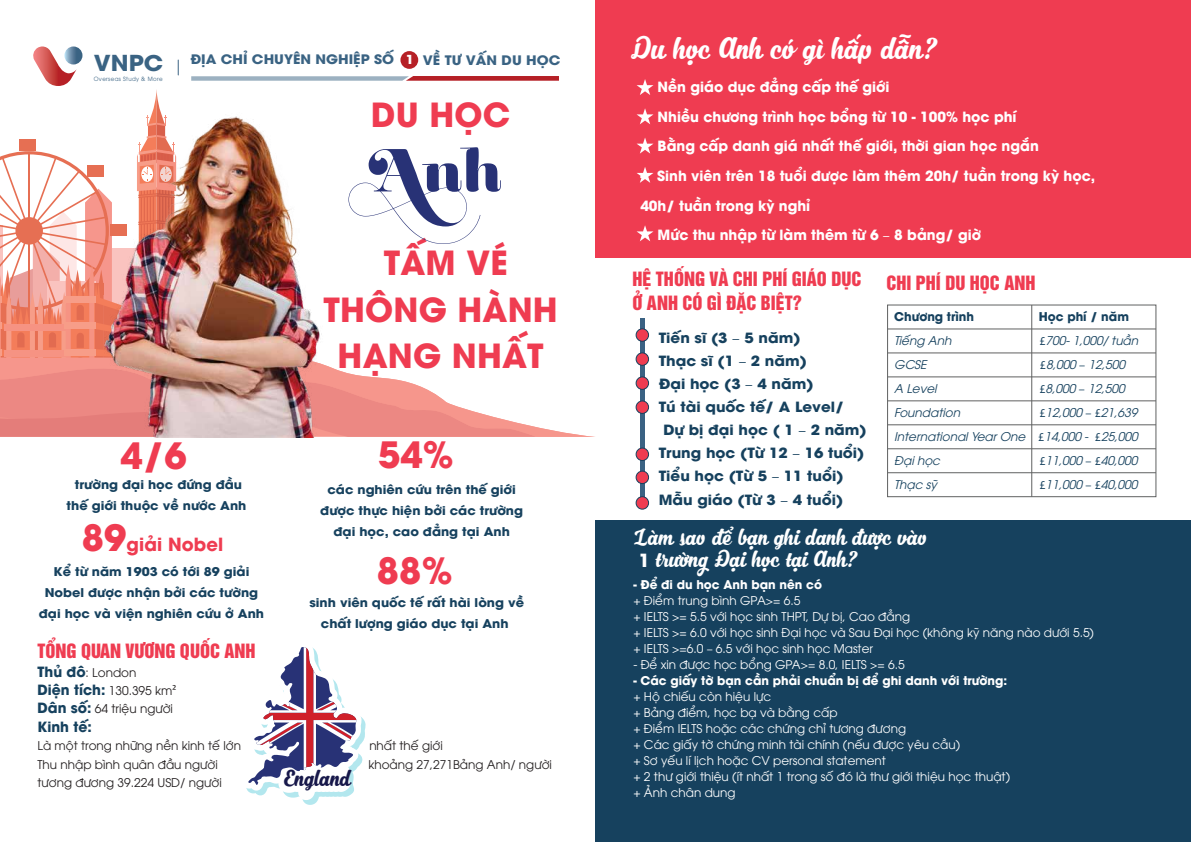
<style>
.page{position:relative;width:1191px;height:842px;background:#fff}
.page>*{position:absolute;margin:0;border:0;box-sizing:border-box;transform-origin:0 0}
.t1{font:60px "UVF Reina 12 Pro";color:#283276}
.t2{font:700 36px "UTM Avo";color:#ef3c51}
.t3{font:700 33px/46px "UTM Avo";letter-spacing:.005em;color:#ef3c51;text-align:center}
.t4{font:24px "i Ciel Nabila";color:#fff}
.t5{font:700 21.8px "UTM Avo";color:#3a6383;scale:1.08 1}
.t6{font:18px/24px "UTM Helvet Ins";color:#ef3c51}
.t7{font:18px/22px "i Ciel Nabila";color:#fff}
.t8{font:700 18px "UTM Avo";letter-spacing:.005em;color:#ef3c51}
.t9{font:17.9px "i Ciel Nabila";color:#17184a}
.t10{font:700 14px/29.6px "UTM Avo";color:#fff}
.t11{font:700 14px "UTM Avo";color:#16415e;scale:1.08 1}
.t12{font:700 14px "UTM Avo";color:#16415e}
.t13{font:700 13px "UTM Avo";color:#3a6383;scale:1.08 1}
.t14{font:12px/16px "UTM Avo";color:#fff}
.t15{font:700 12px/21px "UTM Avo";color:#16415e;text-align:center;scale:1.08 1}
.t16{font:italic 12px/24px "UTM Avo";color:#16415e;text-align:justify}
.t17{font:12px "UTM Avo";color:#231f20}
.t18{font:700 12px "UTM Avo";color:#fff}
.t19{font:700 12px "UTM Avo";color:#16415e}
.t20{font:5.8px "UTM Avo";letter-spacing:.06em;color:#3a6383;scale:.95 1}
.s1{font-size:21.5px}
.s2{font-size:12.3px;color:#fff}
.s3{font-size:36px}
.s4{font-weight:700;font-size:14px;color:#16415e}
.s5{font-weight:400;font-size:12px;color:#231f20}
.s6{font-family:"Myriad Pro";font-weight:400;font-size:12px;color:#231f20}
.s7{font-family:"Myriad Pro";font-weight:400}
.s8{font-family:"Myriad Pro";font-style:normal}
.s9{font-family:"UTM Avo";font-weight:700}
.s10{font-family:"Myriad Pro"}
</style>
<div class="page">
<svg style="left:33px;top:46px;width:526px;height:55px"></svg>
<svg style="left:476px;top:412px;width:119px;height:25px"></svg>
<img style="left:0;top:101px;width:476px;height:337px">
<svg style="left:246px;top:647px;width:119px;height:158px"></svg>
<div style="left:595px;top:0;width:596px;height:258px;background:#ef3c51"></div>
<svg style="left:636px;top:79px;width:17px;height:16px"></svg>
<svg style="left:636px;top:108px;width:17px;height:16px"></svg>
<svg style="left:636px;top:138px;width:17px;height:16px"></svg>
<svg style="left:637px;top:167px;width:16px;height:16px"></svg>
<svg style="left:636px;top:225px;width:17px;height:16px"></svg>
<div style="left:595px;top:521px;width:596px;height:321px;background:#16415e"></div>
<hr style="left:641px;top:318px;width:4px;height:188px;background:#3a6283">
<div style="left:636px;top:471px;width:12px;height:13px;background:#ef3c51;border-radius:50%"></div>
<div style="left:635px;top:471px;width:14px;height:13px;border:1px solid #16415e;border-radius:50%"></div>
<div style="left:636px;top:448px;width:12px;height:12px;background:#ef3c51;border-radius:50%"></div>
<div style="left:635px;top:448px;width:14px;height:13px;border:1px solid #16415e;border-radius:50%"></div>
<div style="left:636px;top:497px;width:12px;height:12px;background:#ef3c51;border-radius:50%"></div>
<div style="left:635px;top:496px;width:14px;height:14px;border:1px solid #16415e;border-radius:50%"></div>
<div style="left:636px;top:401px;width:12px;height:12px;background:#ef3c51;border-radius:50%"></div>
<div style="left:635px;top:400px;width:14px;height:14px;border:1px solid #16415e;border-radius:50%"></div>
<div style="left:636px;top:377px;width:12px;height:12px;background:#ef3c51;border-radius:50%"></div>
<div style="left:635px;top:376px;width:14px;height:14px;border:1px solid #16415e;border-radius:50%"></div>
<div style="left:636px;top:353px;width:12px;height:12px;background:#ef3c51;border-radius:50%"></div>
<div style="left:635px;top:352px;width:14px;height:14px;border:1px solid #16415e;border-radius:50%"></div>
<div style="left:636px;top:329px;width:12px;height:12px;background:#ef3c51;border-radius:50%"></div>
<div style="left:635px;top:328px;width:14px;height:14px;border:1px solid #16415e;border-radius:50%"></div>
<div style="left:887px;top:305px;width:269px;height:192px;border:1px solid #606161"></div>
<hr style="left:887px;top:472px;width:269px;height:1px;background:#606161">
<hr style="left:887px;top:448px;width:269px;height:1px;background:#606161">
<hr style="left:887px;top:425px;width:269px;height:1px;background:#606161">
<hr style="left:887px;top:401px;width:269px;height:1px;background:#606161">
<hr style="left:887px;top:377px;width:269px;height:1px;background:#606161">
<hr style="left:887px;top:353px;width:269px;height:1px;background:#606161">
<hr style="left:887px;top:329px;width:269px;height:1px;background:#606161">
<hr style="left:1031px;top:305px;width:1px;height:192px;background:#606161">
<h3 class="t5" style="left:94px;top:45px;width:66px">VNP<span class="s1">C</span></h3>
<p class="t13" style="left:190px;top:49px;width:344px">ĐỊA CHỈ CHUYÊN NGHIỆP SỐ <span class="s2">1</span> VỀ TƯ VẤN DU HỌC</p>
<p class="t20" style="left:94px;top:74px;width:74px">Overseas Study &amp; More</p>
<h3 class="t3" style="left:371px;top:89px;width:140px">DU HỌC</h3>
<h1 class="t1" style="left:368px;top:136px;width:133px">An h</h1>
<h3 class="t3" style="left:323px;top:237px;width:236px">TẤM VÉ<br>THÔNG HÀNH<br>HẠNG NHẤT</h3>
<h2 class="t2" style="left:378px;top:425px;width:77px">54%</h2>
<p class="t15" style="left:320px;top:478px;width:189px">các nghiên cứu trên thế giới được thực hiện bởi các trường đại học, cao đẳng tại Anh</p>
<h2 class="t2" style="left:377px;top:540px;width:77px">88%</h2>
<p class="t15" style="left:309px;top:591px;width:200px">sinh viên quốc tế rất hài lòng về chất lượng giáo dục tại Anh</p>
<h2 class="t2" style="left:120px;top:426px;width:68px">4/6</h2>
<p class="t15" style="left:67px;top:473px;width:168px">trường đại học đứng đầu thế giới thuộc về nước Anh</p>
<h3 class="t8" style="left:82px;top:529px;width:143px"><span class="s3">89</span>giải Nobel</h3>
<p class="t15" style="left:39px;top:560px;width:210px">Kể từ năm 1903 có tới 89 giải<br>Nobel được nhận bởi các tường đại học và viện nghiên cứu ở Anh</p>
<h3 class="t6" style="left:38px;top:638px;width:219px">TỔNG QUAN VƯƠNG QUỐC ANH</h3>
<p class="t17" style="left:38px;top:663px;width:100px"><span class="s4">Thủ đô</span>: London</p>
<p class="t12" style="left:38px;top:678px;width:140px">Diện tích: <span class="s5">130.395 km</span><span class="s6">²</span></p>
<p class="t17" style="left:38px;top:699px;width:137px"><span class="s4">Dân số:</span> 64 triệu người</p>
<p class="t12" style="left:38px;top:715px;width:56px">Kinh tế:</p>
<p class="t17" style="left:37px;top:736px;width:205px">Là một trong những nền kinh tế lớn</p>
<p class="t17" style="left:369px;top:736px;width:75px">nhất thế giới</p>
<p class="t17" style="left:37px;top:755px;width:182px">Thu nhập bình quân đầu người</p>
<p class="t17" style="left:368px;top:755px;width:185px">khoảng 27,271Bảng Anh/ người</p>
<p class="t17" style="left:37px;top:773px;width:186px">tương đương 39.224 USD/ người</p>
<h3 class="t9" style="left:283px;top:770px;width:68px">England</h3>
<h3 class="t4" style="left:631px;top:36px;width:305px">Du học Anh có gì hấp dẫn?</h3>
<p class="t10" style="left:657px;top:71px;width:383px">Nền giáo dục đẳng cấp thế giới<br>Nhiều chương trình học bổng từ 10 - 100% học phí<br>Bằng cấp danh giá nhất thế giới, thời gian học ngắn</p>
<p class="t10" style="left:640px;top:160px;width:456px">- Sinh viên trên 18 tuổi được làm thêm 20h/ tuần trong kỳ học,</p>
<p class="t10" style="left:640px;top:189px;width:171px">40h/ tuần trong kỳ nghỉ</p>
<p class="t10" style="left:657px;top:219px;width:325px">Mức thu nhập từ làm thêm từ 6 <span class="s7">–</span> 8 bảng/ giờ</p>
<h3 class="t6" style="left:632px;top:266px;width:230px">HỆ THỐNG VÀ CHI PHÍ GIÁO DỤC<br>Ở ANH CÓ GÌ ĐẶC BIỆT?</h3>
<h3 class="t6" style="left:886px;top:270px;width:150px">CHI PHÍ DU HỌC ANH</h3>
<p class="t19" style="left:894px;top:306px;width:81px">Chương trình</p>
<p class="t19" style="left:1038px;top:306px;width:92px">Học phí / năm</p>
<p class="t16" style="left:894px;top:327px;width:59px">Tiếng Anh</p>
<p class="t16" style="left:1039px;top:327px;width:100px"><span class="s8">£</span>700- 1,000/ tuần</p>
<p class="t16" style="left:894px;top:351px;width:34px">GCSE</p>
<p class="t16" style="left:1039px;top:351px;width:87px"><span class="s8">£</span>8,000 <span class="s8">–</span> 12,500</p>
<p class="t16" style="left:894px;top:375px;width:44px">A Level</p>
<p class="t16" style="left:1039px;top:375px;width:87px"><span class="s8">£</span>8,000 <span class="s8">–</span> 12,500</p>
<p class="t16" style="left:894px;top:399px;width:67px">Foundation</p>
<p class="t11" style="left:658px;top:326px;width:133px">Tiến sĩ (3 <span class="s7">–</span> 5 năm)</p>
<p class="t11" style="left:658px;top:349px;width:139px">Thạc sĩ (1 <span class="s7">–</span> 2 năm)</p>
<p class="t11" style="left:658px;top:372px;width:145px">Đại học (3 <span class="s7">–</span> 4 năm)</p>
<p class="t11" style="left:658px;top:395px;width:173px">Tú tài quốc tế/ A Level/</p>
<p class="t11" style="left:663px;top:418px;width:190px">Dự bị đại học ( 1 <span class="s7">–</span> 2 năm)</p>
<p class="t11" style="left:658px;top:441px;width:192px">Trung học (Từ 12 <span class="s7">–</span> 16 tuổi)</p>
<p class="t11" style="left:658px;top:464px;width:173px">Tiểu học (Từ 5 <span class="s7">–</span> 11 tuổi)</p>
<p class="t11" style="left:658px;top:488px;width:172px">Mẫu giáo (Từ 3 <span class="s7">–</span> 4 tuổi)</p>
<p class="t16" style="left:894px;top:399px;width:245px;text-indent:145px"><span class="s8">£</span>12,000 <span class="s8">– £</span>21,639<br>International Year One <span class="s8">£</span>14,000 - <span class="s8">£</span>25,000<br>Đại học</p>
<p class="t16" style="left:1039px;top:447px;width:100px"><span class="s8">£</span>11,000 <span class="s8">– £</span>40,000</p>
<p class="t16" style="left:894px;top:471px;width:44px">Thạc sỹ</p>
<p class="t16" style="left:1039px;top:471px;width:100px"><span class="s8">£</span>11,000 <span class="s8">– £</span>40,000</p>
<h3 class="t7" style="left:639px;top:528px;width:290px;text-indent:-6px">Làm sao để bạn ghi danh được vào<br><span class="s9">1</span> trường Đại học tại Anh?</h3>
<p class="t18" style="left:633px;top:574px;width:190px">- Để đi du học Anh bạn nên có</p>
<p class="t14" style="left:633px;top:591px;width:462px">+ Điểm trung bình GPA&gt;= 6.5<br>+ IELTS &gt;= 5.5 với học sinh THPT, Dự bị, Cao đẳng<br>+ IELTS &gt;= 6.0 với học sinh Đại học và Sau Đại học (không kỹ năng nào dưới 5.5) + IELTS &gt;=6.0 <span class="s10">–</span> 6.5 với học sinh học Master</p>
<p class="t14" style="left:633px;top:655px;width:273px">- Để xin được học bổng GPA&gt;= 8.0, IELTS &gt;= 6.5</p>
<p class="t18" style="left:633px;top:670px;width:375px">- Các giấy tờ bạn cần phải chuẩn bị để ghi danh với trường:</p>
<p class="t14" style="left:633px;top:687px;width:378px">+ Hộ chiếu còn hiệu lực<br>+ Bảng điểm, học bạ và bằng cấp<br>+ Điểm IELTS hoặc các chứng chỉ tương đương<br>+ Các giấy tờ chứng minh tài chính (nếu được yêu cầu)<br>+ Sơ yếu lí lịch hoặc CV personal statement<br>+ 2 thư giới thiệu (ít nhất 1 trong số đó là thư giới thiệu học thuật) + Ảnh chân dung</p>
</div>
